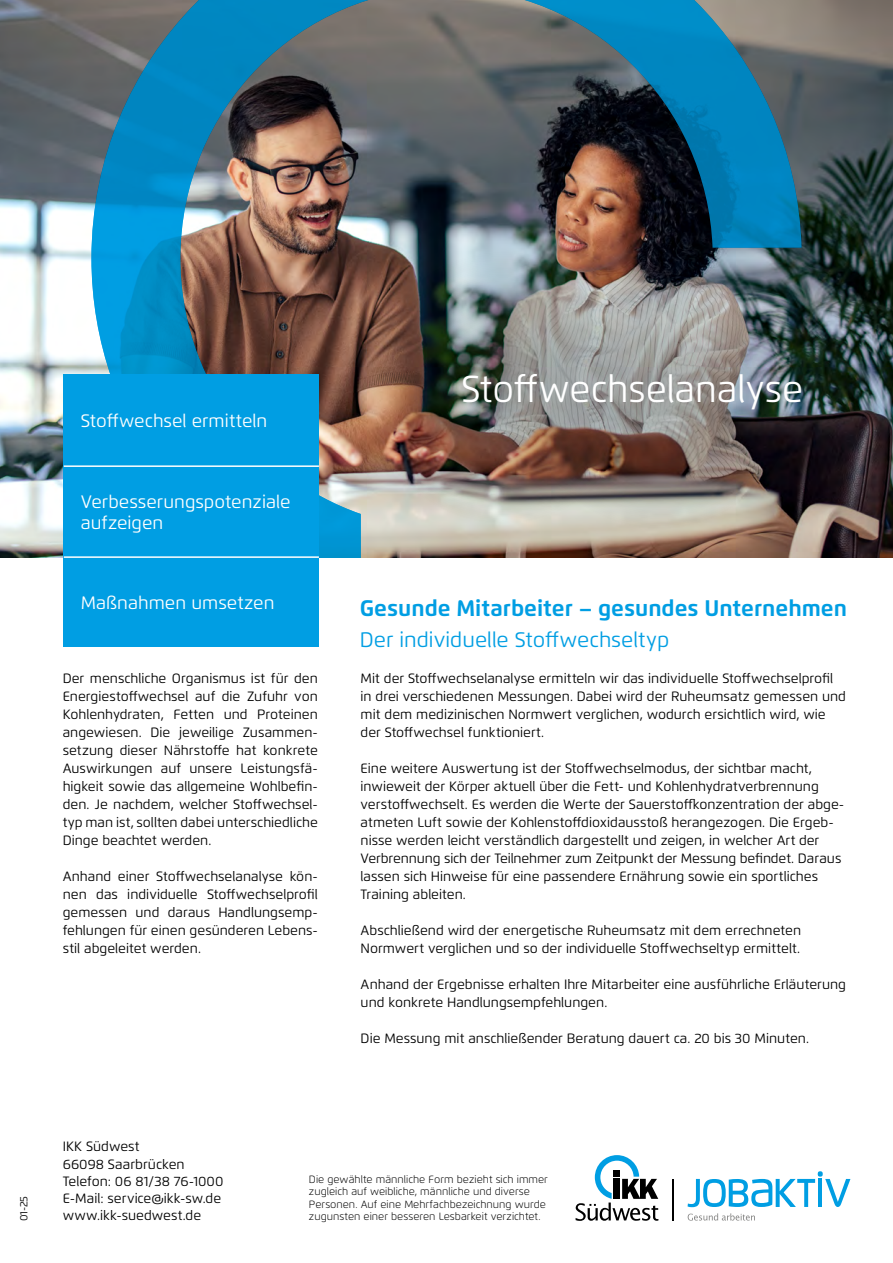
<style>
.page{position:relative;width:893px;height:1263px;background:#fff}
.page>*{position:absolute;margin:0;border:0;box-sizing:border-box;transform-origin:0 0}
.t1{font:37.5px "Flexo";color:#fff}
.t2{font:700 22.5px "Flexo";color:#009ee3}
.t3{font:21px "Flexo";color:#009ee3}
.t4{font:18px/21px "Flexo";color:#fff}
.t5{font:13.5px/18px "Flexo";color:#000}
.t6{font:300 10.5px/12.6px "Flexo";color:#000}
.t7{font:10.5px "Flexo";color:#000}
</style>
<div class="page">
<img style="left:0;top:0;width:893px;height:557px">
<img style="left:91px;top:0;width:710px;height:557px">
<img style="left:366px;top:251px;width:274px;height:273px;border-radius:50%">
<img style="left:522px;top:257px;width:274px;height:272px;border-radius:50%">
<svg style="left:688px;top:1213px;width:67px;height:7px"></svg>
<svg style="left:576px;top:1155px;width:82px;height:66px"></svg>
<hr style="left:672px;top:1179px;width:1px;height:41px;background:#000">
<svg style="left:688px;top:1171px;width:162px;height:36px"></svg>
<div style="left:64px;top:374px;width:255px;height:273px;background:#009ee3"></div>
<hr style="left:64px;top:556px;width:255px;height:2px;background:#fff">
<hr style="left:64px;top:465px;width:255px;height:2px;background:#fff">
<p class="t4" style="left:81px;top:411px;width:188px">Stoffwechsel ermitteln</p>
<p class="t4" style="left:81px;top:491px;width:211px">Verbesserungspotenziale aufzeigen</p>
<p class="t4" style="left:81px;top:593px;width:195px">Maßnahmen umsetzen</p>
<p class="t5" style="left:63px;top:669px;width:257px;text-align:justify">Der menschliche Organismus ist für den Energiestoffwechsel auf die Zufuhr von Kohlenhydraten, Fetten und Proteinen angewiesen. Die jeweilige Zusammen&shy;setzung dieser Nährstoffe hat konkrete Auswirkungen auf unsere Leistungsfä&shy;higkeit sowie das allgemeine Wohlbefin&shy;den. Je nachdem, welcher Stoffwechsel&shy;typ man ist, sollten dabei unterschiedliche Dinge beachtet werden.</p>
<p class="t5" style="left:63px;top:867px;width:257px;text-align:justify">Anhand einer Stoffwechselanalyse kön&shy;nen das individuelle Stoffwechselprofil gemessen und daraus Handlungsemp&shy;fehlungen für einen gesünderen Lebens&shy;stil abgeleitet werden.</p>
<p class="t1" style="left:461px;top:366px;width:343px">Stoffwechselanalyse</p>
<p class="t2" style="left:360px;top:594px;width:489px">Gesunde Mitarbeiter – gesundes Unternehmen</p>
<p class="t3" style="left:360px;top:627px;width:311px">Der individuelle Stoffwechseltyp</p>
<p class="t5" style="left:361px;top:669px;width:487px">Mit der Stoffwechselanalyse ermitteln wir das individuelle Stoffwechselprofil in drei verschiedenen Messungen. Dabei wird der Ruheumsatz gemessen und mit dem medizinischen Normwert verglichen, wodurch ersichtlich wird, wie der Stoffwechsel funktioniert.</p>
<p class="t5" style="left:361px;top:759px;width:485px">Eine weitere Auswertung ist der Stoffwechselmodus, der sichtbar macht, inwieweit der Körper aktuell über die Fett- und Kohlenhydratverbrennung verstoffwechselt. Es werden die Werte der Sauerstoffkonzentration der abge&shy;atmeten Luft sowie der Kohlenstoffdioxidausstoß herangezogen. Die Ergeb&shy;nisse werden leicht verständlich dargestellt und zeigen, in welcher Art der Verbrennung sich der Teilnehmer zum Zeitpunkt der Messung befindet. Daraus lassen sich Hinweise für eine passendere Ernährung sowie ein sportliches Training ableiten.</p>
<p class="t5" style="left:361px;top:921px;width:442px">Abschließend wird der energetische Ruheumsatz mit dem errechneten<br>Normwert verglichen und so der individuelle Stoffwechseltyp ermittelt.</p>
<p class="t5" style="left:361px;top:975px;width:487px">Anhand der Ergebnisse erhalten Ihre Mitarbeiter eine ausführliche Erläuterung und konkrete Handlungsempfehlungen.</p>
<p class="t5" style="left:361px;top:1029px;width:450px">Die Messung mit anschließender Beratung dauert ca. 20 bis 30 Minuten.</p>
<p class="t7" style="left:17px;top:1221px;width:27px;rotate:-90deg">01-25</p>
<p class="t5" style="left:63px;top:1138px;width:78px">IKK Südwest</p>
<p class="t5" style="left:63px;top:1155px;width:123px">66098 Saarbrücken</p>
<p class="t5" style="left:63px;top:1172px;width:162px">Telefon: 06 81/38 76-1000</p>
<p class="t5" style="left:63px;top:1189px;width:160px">E-Mail: service@ikk-sw.de</p>
<p class="t5" style="left:63px;top:1207px;width:140px">www.ikk-suedwest.de</p>
<p class="t6" style="left:309px;top:1173px;width:241px">Die gewählte männliche Form bezieht sich immer zugleich auf weibliche, männliche und diverse Personen. Auf eine Mehrfachbezeichnung wurde zugunsten einer besseren Lesbarkeit verzichtet.</p>
</div>
